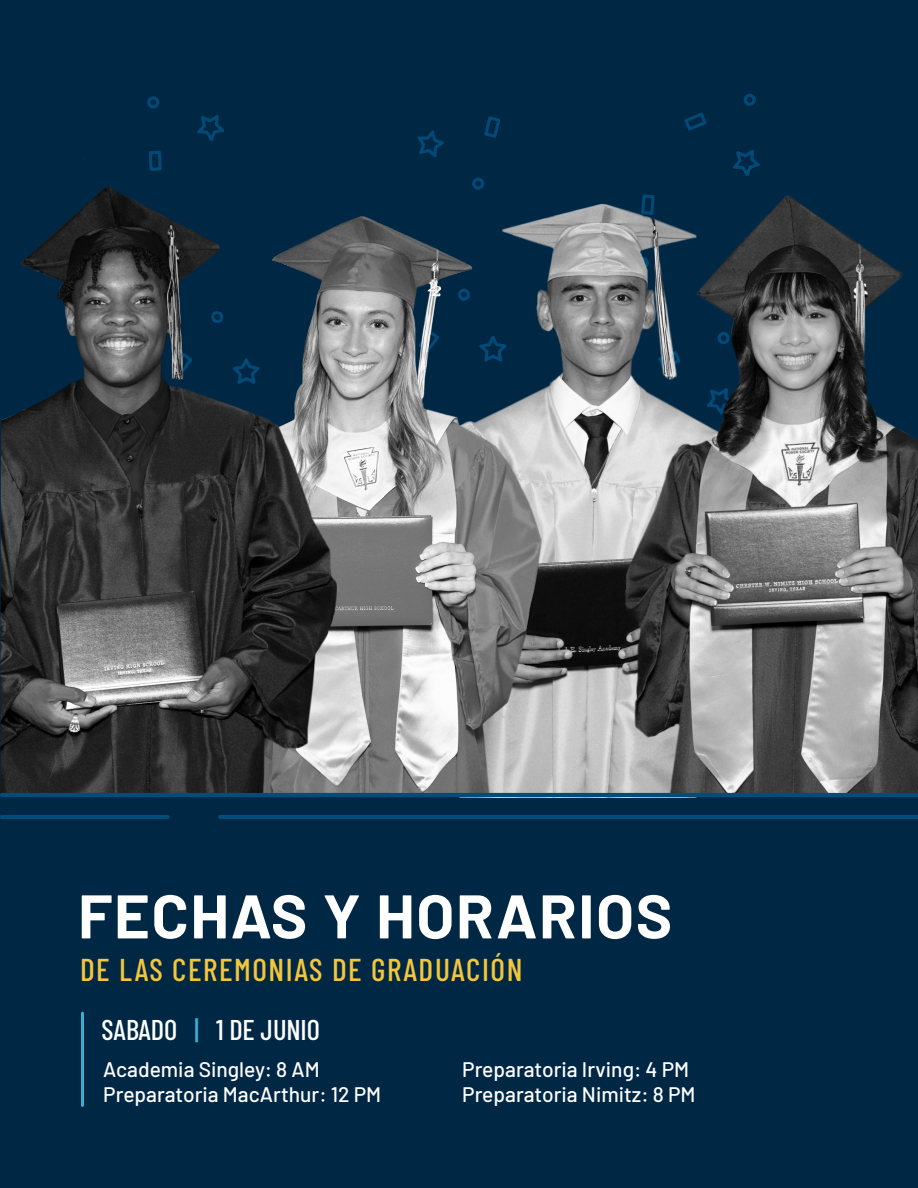
<style>
.page{position:relative;width:918px;height:1188px;background:#002845}
.page>*{position:absolute;margin:0;border:0;box-sizing:border-box;transform-origin:0 0}
.t1{font:700 61.5px "Barlow";letter-spacing:.025em;color:#fff}
.t2{font:500 31.5px "Barlow Condensed";letter-spacing:.05em;color:#f3c63c}
.t3{font:500 28.5px "Barlow Condensed";color:#fff}
.t4{font:500 21px/25.5px "Barlow";color:#fff}
.s1{color:#3facd2}
</style>
<div class="page">
<img style="left:147px;top:96px;width:77px;height:45px">
<img style="left:684px;top:93px;width:72px;height:38px">
<img style="left:417px;top:116px;width:83px;height:29px">
<img style="left:564px;top:150px;width:196px;height:643px">
<img style="left:349px;top:145px;width:215px;height:648px">
<img style="left:0;top:150px;width:349px;height:645px">
<img style="left:619px;top:165px;width:299px;height:628px">
<hr style="left:81px;top:1013px;width:3px;height:92px;background:#3facd2">
<hr style="left:2px;top:793px;width:916px;height:4px;background:#004d7c">
<hr style="left:2px;top:815px;width:165px;height:4px;background:#004d7c">
<hr style="left:220px;top:815px;width:698px;height:4px;background:#004d7c">
<h1 class="t1" style="left:78px;top:871px;width:596px">FECHAS Y HORARIOS</h1>
<h2 class="t2" style="left:80px;top:947px;width:444px">DE LAS CEREMONIAS DE GRADUACIÓN</h2>
<h3 class="t3" style="left:102px;top:1010px;width:220px">SABADO <span class="s1">|</span> 1 DE JUNIO</h3>
<p class="t4" style="left:103px;top:1055px;width:280px">Academia Singley: 8 AM<br>Preparatoria MacArthur: 12 PM</p>
<p class="t4" style="left:462px;top:1055px;width:235px">Preparatoria Irving: 4 PM<br>Preparatoria Nimitz: 8 PM</p>
</div>
